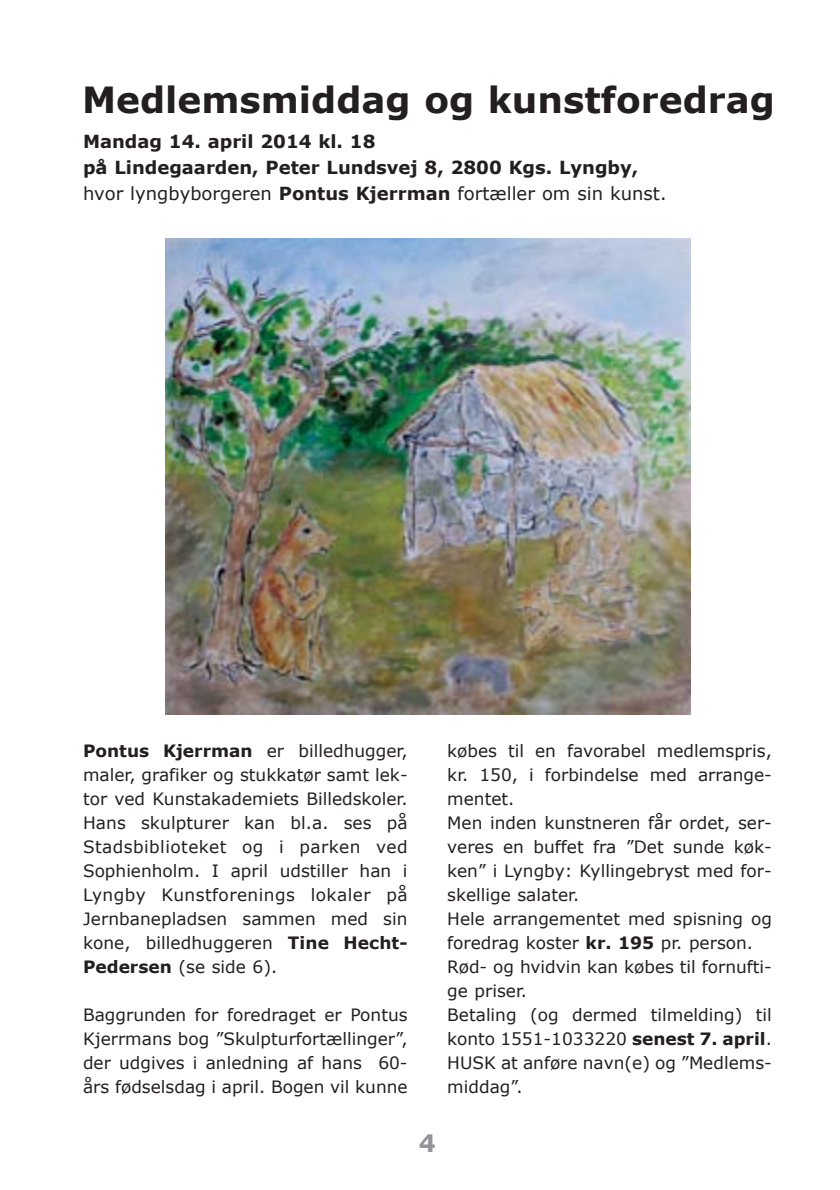
<style>
.page{position:relative;width:840px;height:1190px;background:#fff}
.page>*{position:absolute;margin:0;border:0;box-sizing:border-box;transform-origin:0 0}
.t1{font:700 36px "Verdana";color:#231f1f}
.t2{font:700 24px "Verdana";color:#939497}
.t3{font:700 18px/26px "Verdana";color:#231f1f}
.t4{font:17px/24px "Verdana";color:#231f1f;text-align:justify}
.s1{font-weight:400}
.s2{font-weight:700}
</style>
<div class="page">
<img style="left:165px;top:238px;width:525px;height:476px">
<h1 class="t1" style="left:82px;top:76px;width:694px">Medlemsmiddag og kunstforedrag</h1>
<p class="t3" style="left:83px;top:128px;width:585px">Mandag 14. april 2014 kl. 18<br>pÂ Lindegaarden, Peter Lundsvej 8, 2800 Kgs. Lyngby, <span class="s1">hvor lyngbyborgeren</span> Pontus Kjerrman <span class="s1">fortÊller om sin kunst.</span></p>
<p class="t4" style="left:83px;top:738px;width:326px"><span class="s2">Pontus Kjerrman</span> er billedhugger, maler, grafiker og stukkat¯r samt lek&shy;tor ved Kunstakademiets Billedskoler.<br>Hans skulpturer kan bl.a. ses pÂ Stadsbiblioteket og i parken ved Sophienholm. I april udstiller han i Lyngby Kunstforenings lokaler pÂ Jernbanepladsen sammen med sin kone, billedhuggeren <span class="s2">Tine Hecht-Pedersen</span> (se side 6).</p>
<p class="t4" style="left:83px;top:1002px;width:326px">Baggrunden for foredraget er Pontus Kjerrmans bog îSkulpturfortÊllingerî, der udgives i anledning af hans 60- Ârs f¯dselsdag i april. Bogen vil kunne</p>
<p class="t4" style="left:447px;top:738px;width:326px;text-align:left">k¯bes til en favorabel medlemspris, kr. 150, i forbindelse med arrange&shy;mentet.<br>Men inden kunstneren fÂr ordet, ser&shy;veres en buffet fra îDet sunde k¯k&shy;kenî i Lyngby: Kyllingebryst med for&shy;skellige salater.<br>Hele arrangementet med spisning og foredrag koster <span class="s2">kr. 195</span> pr. person.<br>R¯d- og hvidvin kan k¯bes til fornufti&shy;ge priser.<br>Betaling (og dermed tilmelding) til konto 1551-1033220 <span class="s2">senest 7. april</span>.<br>HUSK at anf¯re navn(e) og îMedlems&shy;middagî.</p>
<h2 class="t2" style="left:419px;top:1128px;width:19px">4</h2>
</div>
